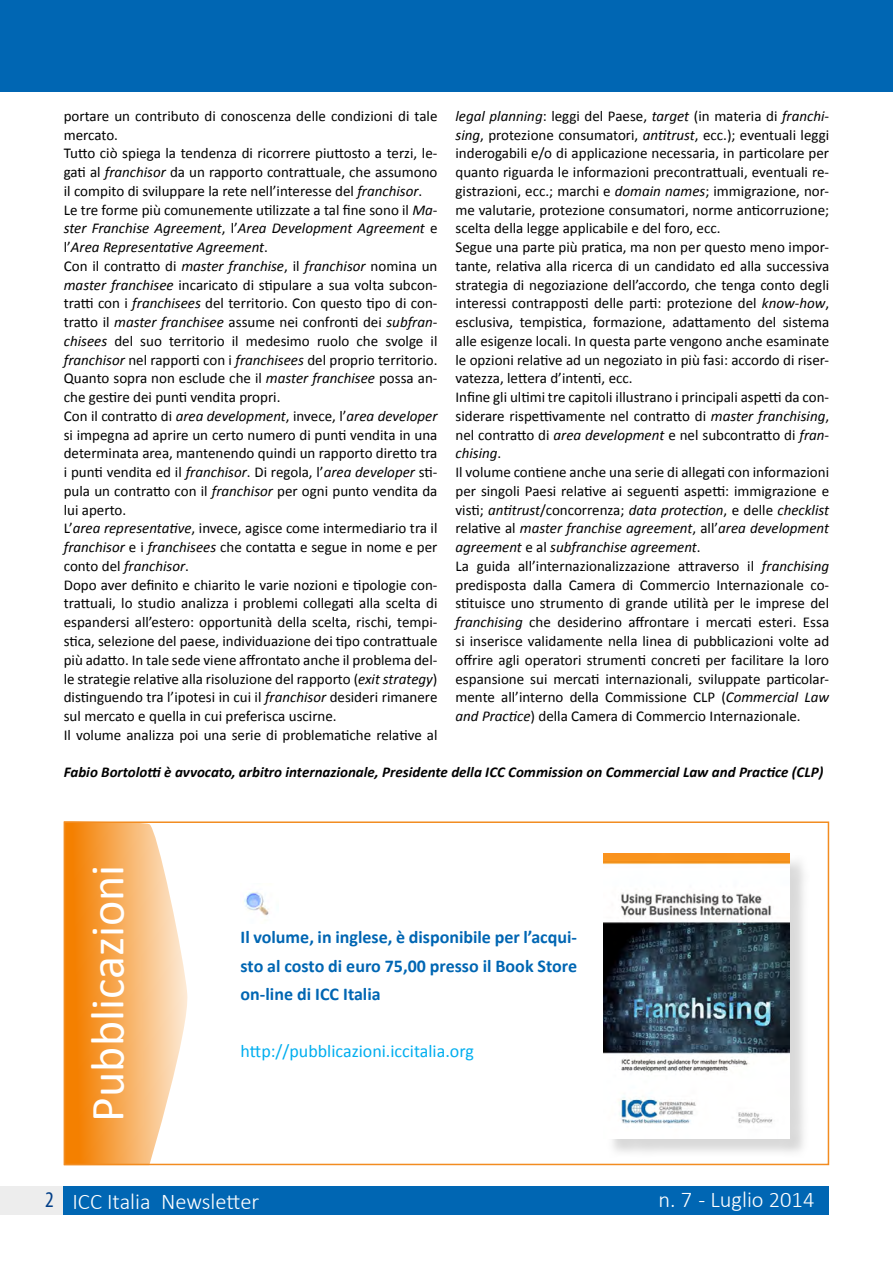
<style>
.page{position:relative;width:893px;height:1263px;background:#fff}
.page>*{position:absolute;margin:0;border:0;box-sizing:border-box;transform-origin:0 0}
.t1{font:48px "Calibri";color:#fff}
.t2{font:300 22.5px "Calibri";color:#fff}
.t3{font:700 18px/28.5px "Calibri";color:#0066b3;text-align:justify}
.t4{font:18px "Calibri";color:#00aeef}
.t5{font:15px/18.8px "Calibri";color:#000}
.t6{font:italic 700 15px "Calibri";color:#000}
.s1{font-style:italic}
.s2{font-family:"Myriad Pro";font-weight:400;font-stretch:condensed;color:#023f88}
</style>
<div class="page">
<div style="left:0;top:1187px;width:64px;height:28px;background:#ededed"></div>
<div style="left:64px;top:1187px;width:765px;height:28px;background:#0066b3"></div>
<div style="left:0;top:0;width:893px;height:91px;background:#0066b3"></div>
<img style="left:243px;top:891px;width:26px;height:25px">
<div style="left:606px;top:856px;width:203px;height:302px;background:#000;opacity:.15"></div>
<img style="left:604px;top:853px;width:186px;height:285px">
<svg style="left:67px;top:824px;width:121px;height:338px"></svg>
<div style="left:64px;top:821px;width:765px;height:344px;border:2px solid #f28c20"></div>
<p class="t5" style="left:64px;top:107px;width:375px">portare un contributo di conoscenza delle condizioni di tale mercato.<br>Tutto ciò spiega la tendenza di ricorrere piuttosto a terzi, le&shy;gati al <span class="s1">franchisor</span> da un rapporto contrattuale, che assumono il compito di sviluppare la rete nell’interesse del <span class="s1">franchisor</span>.<br>Le tre forme più comunemente utilizzate a tal fine sono il <span class="s1">Ma&shy;ster Franchise Agreement</span>, l’<span class="s1">Area Development Agreement</span> e l’<span class="s1">Area Representative Agreement</span>.<br>Con il contratto di <span class="s1">master franchise</span>, il <span class="s1">franchisor</span> nomina un <span class="s1">master franchisee</span> incaricato di stipulare a sua volta subcon&shy;tratti con i <span class="s1">franchisees</span> del territorio. Con questo tipo di con&shy;tratto il <span class="s1">master franchisee</span> assume nei confronti dei <span class="s1">subfran&shy;chisees</span> del suo territorio il medesimo ruolo che svolge il <span class="s1">franchisor</span> nel rapporti con i <span class="s1">franchisees</span> del proprio territorio.<br>Quanto sopra non esclude che il <span class="s1">master franchisee</span> possa an&shy;che gestire dei punti vendita propri.<br>Con il contratto di <span class="s1">area development</span>, invece, l’<span class="s1">area developer </span>si impegna ad aprire un certo numero di punti vendita in una determinata area, mantenendo quindi un rapporto diretto tra i punti vendita ed il <span class="s1">franchisor</span>. Di regola, l’<span class="s1">area developer</span> sti&shy;pula un contratto con il <span class="s1">franchisor</span> per ogni punto vendita da lui aperto.<br>L’<span class="s1">area representative</span>, invece, agisce come intermediario tra il <span class="s1">franchisor</span> e i <span class="s1">franchisees</span> che contatta e segue in nome e per conto del <span class="s1">franchisor</span>.<br>Dopo aver definito e chiarito le varie nozioni e tipologie con&shy;trattuali, lo studio analizza i problemi collegati alla scelta di espandersi all’estero: opportunità della scelta, rischi, tempi&shy;stica, selezione del paese, individuazione dei tipo contrattuale più adatto. In tale sede viene affrontato anche il problema del&shy;le strategie relative alla risoluzione del rapporto (<span class="s1">exit strategy</span>) distinguendo tra l’ipotesi in cui il <span class="s1">franchisor</span> desideri rimanere sul mercato e quella in cui preferisca uscirne.<br>Il volume analizza poi una serie di problematiche relative al</p>
<p class="t5" style="left:455px;top:107px;width:375px"><span class="s1">legal planning</span>: leggi del Paese, <span class="s1">target</span> (in materia di <span class="s1">franchi&shy;sing</span>, protezione consumatori, <span class="s1">antitrust</span>, ecc.); eventuali leggi inderogabili e/o di applicazione necessaria, in particolare per quanto riguarda le informazioni precontrattuali, eventuali re&shy;gistrazioni, ecc.; marchi e <span class="s1">domain names</span>; immigrazione, nor&shy;me valutarie, protezione consumatori, norme anticorruzione; scelta della legge applicabile e del foro, ecc.<br>Segue una parte più pratica, ma non per questo meno impor&shy;tante, relativa alla ricerca di un candidato ed alla successiva strategia di negoziazione dell’accordo, che tenga conto degli interessi contrapposti delle parti: protezione del <span class="s1">know-how</span>, esclusiva, tempistica, formazione, adattamento del sistema alle esigenze locali. In questa parte vengono anche esaminate le opzioni relative ad un negoziato in più fasi: accordo di riser&shy;vatezza, lettera d’intenti, ecc.<br>Infine gli ultimi tre capitoli illustrano i principali aspetti da con&shy;siderare rispettivamente nel contratto di <span class="s1">master franchising</span>, nel contratto di <span class="s1">area development</span> e nel subcontratto di <span class="s1">fran&shy;chising</span>.<br>Il volume contiene anche una serie di allegati con informazioni per singoli Paesi relative ai seguenti aspetti: immigrazione e visti; <span class="s1">antitrust</span>/concorrenza; <span class="s1">data protection</span>, e delle <span class="s1">checklist </span>relative al <span class="s1">master franchise agreement</span>, all’<span class="s1">area development agreement</span> e al <span class="s1">subfranchise agreement</span>.<br>La guida all’internazionalizzazione attraverso il <span class="s1">franchising </span>predisposta dalla Camera di Commercio Internazionale co&shy;stituisce uno strumento di grande utilità per le imprese del <span class="s1">franchising</span> che desiderino affrontare i mercati esteri. Essa si inserisce validamente nella linea di pubblicazioni volte ad offrire agli operatori strumenti concreti per facilitare la loro espansione sui mercati internazionali, sviluppate particolar&shy;mente all’interno della Commissione CLP (<span class="s1">Commercial Law and Practice</span>) della Camera di Commercio Internazionale.</p>
<p class="t6" style="left:64px;top:762px;width:761px">Fabio Bortolotti è avvocato, arbitro internazionale, Presidente della ICC Commission on Commercial Law and Practice (CLP)</p>
<h1 class="t1" style="left:77px;top:1121px;width:258px;rotate:-90deg">Pubblicazioni</h1>
<p class="t3" style="left:241px;top:923px;width:338px">Il volume, in inglese, è disponibile per l’acqui&shy;sto al costo di euro 75,00 presso il Book Store on-line di ICC Italia</p>
<p class="t4" style="left:241px;top:1040px;width:235px">http://pubblicazioni.iccitalia.org</p>
<h2 class="t2" style="left:45px;top:1187px;width:215px"><span class="s2">2</span> ICC Italia Newsletter</h2>
<h2 class="t2" style="left:659px;top:1186px;width:157px">n. 7 - Luglio 2014</h2>
</div>
